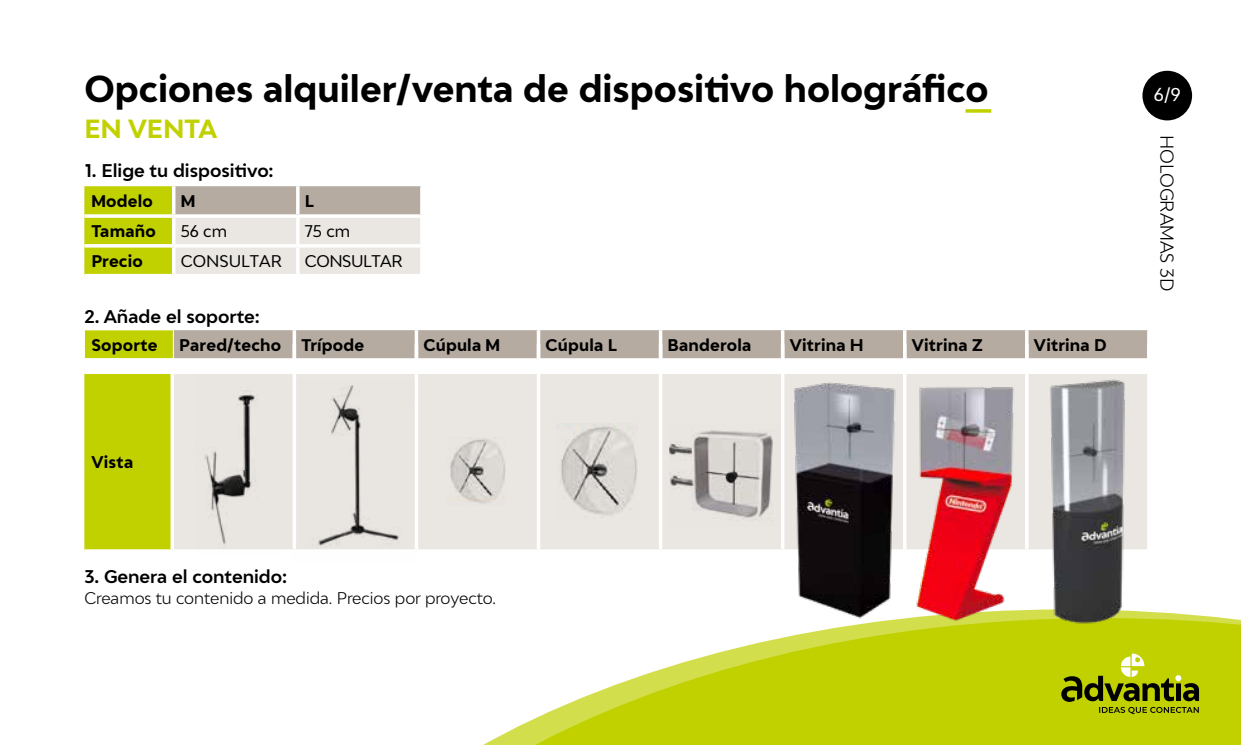
<style>
.page{position:relative;width:1241px;height:745px;background:#fff}
.page>*{position:absolute;margin:0;border:0;box-sizing:border-box;transform-origin:0 0}
.t1{font:700 35px "Adlinnaka";color:#000}
.t2{font:700 24.5px "Adlinnaka";color:#c1d100}
.t3{font:600 17.5px "Adlinnaka";color:#000}
.t4{font:300 17.5px "Adlinnaka";color:#000}
.t5{font:17.5px "Adlinnaka";color:#fff}
.t6{font:700 15.75px "Adlinnaka";letter-spacing:.01em;color:#000}
.t7{font:300 15.75px "Adlinnaka";color:#000}
.t8{font:15.75px "Adlinnaka";color:#000}
.t9{font:15.75px "Adlinnaka";letter-spacing:-.025em;color:#000}
</style>
<div class="page">
<svg style="left:485px;top:617px;width:755px;height:127px;fill:#c1d100"></svg>
<svg style="left:1061px;top:653px;width:137px;height:60px"></svg>
<div style="left:84px;top:374px;width:86px;height:175px;background:#c1d100"></div>
<div style="left:174px;top:374px;width:837px;height:175px;background:#eae6e2"></div>
<svg style="left:170px;top:374px;width:1px;height:175px"></svg>
<svg style="left:292px;top:374px;width:4px;height:6px"></svg>
<hr style="left:414px;top:374px;width:4px;height:175px;background:#fff">
<svg style="left:536px;top:374px;width:4px;height:175px"></svg>
<svg style="left:658px;top:374px;width:4px;height:175px"></svg>
<div style="left:1142px;top:71px;width:49px;height:49px;background:#000;border-radius:50%"></div>
<svg style="left:965px;top:109px;width:26px;height:4px"></svg>
<svg style="left:84px;top:186px;width:336px;height:88px"></svg>
<svg style="left:84px;top:214px;width:90px;height:4px"></svg>
<hr style="left:84px;top:244px;width:90px;height:3px;background:#fff">
<svg style="left:174px;top:214px;width:124px;height:4px"></svg>
<svg style="left:298px;top:214px;width:124px;height:4px"></svg>
<hr style="left:174px;top:244px;width:124px;height:3px;background:#fff">
<hr style="left:298px;top:244px;width:125px;height:3px;background:#fff">
<hr style="left:172px;top:186px;width:3px;height:28px;background:#fff">
<hr style="left:296px;top:186px;width:3px;height:28px;background:#fff">
<hr style="left:172px;top:218px;width:3px;height:26px;background:#fff">
<hr style="left:296px;top:218px;width:3px;height:26px;background:#fff">
<hr style="left:172px;top:247px;width:3px;height:27px;background:#fff">
<hr style="left:296px;top:247px;width:3px;height:27px;background:#fff">
<img style="left:290px;top:380px;width:125px;height:170px">
<img style="left:447px;top:436px;width:58px;height:68px">
<img style="left:556px;top:423px;width:81px;height:95px">
<img style="left:669px;top:424px;width:104px;height:102px">
<img style="left:194px;top:374px;width:93px;height:175px">
<img style="left:773px;top:374px;width:139px;height:247px">
<img style="left:1011px;top:374px;width:144px;height:252px">
<svg style="left:85px;top:330px;width:1063px;height:29px"></svg>
<img style="left:875px;top:380px;width:179px;height:241px">
<h1 class="t1" style="left:84px;top:66px;width:905px">Opciones alquiler/venta de dispositivo holográfico</h1>
<h2 class="t2" style="left:84px;top:113px;width:134px">EN VENTA</h2>
<p class="t3" style="left:84px;top:159px;width:191px">1. Elige tu dispositivo:</p>
<p class="t6" style="left:91px;top:191px;width:63px">Modelo</p>
<p class="t6" style="left:181px;top:191px;width:16px">M</p>
<p class="t6" style="left:305px;top:191px;width:11px">L</p>
<p class="t6" style="left:91px;top:221px;width:66px">Tamaño</p>
<p class="t8" style="left:181px;top:221px;width:48px">56 cm</p>
<p class="t8" style="left:305px;top:221px;width:47px">75 cm</p>
<p class="t6" style="left:91px;top:250px;width:53px">Precio</p>
<p class="t8" style="left:181px;top:250px;width:103px">CONSULTAR</p>
<p class="t9" style="left:305px;top:250px;width:99px">CONSULTAR</p>
<p class="t3" style="left:84px;top:304px;width:177px">2. Añade el soporte:</p>
<p class="t6" style="left:91px;top:335px;width:68px">Soporte</p>
<p class="t6" style="left:179px;top:335px;width:103px">Pared/techo</p>
<p class="t6" style="left:301px;top:335px;width:64px">Trípode</p>
<p class="t6" style="left:91px;top:451px;width:43px">Vista</p>
<p class="t6" style="left:423px;top:335px;width:78px">Cúpula M</p>
<p class="t6" style="left:545px;top:335px;width:73px">Cúpula L</p>
<p class="t6" style="left:667px;top:335px;width:85px">Banderola</p>
<p class="t6" style="left:789px;top:335px;width:76px">Vitrina H</p>
<p class="t6" style="left:911px;top:335px;width:72px">Vitrina Z</p>
<p class="t6" style="left:1033px;top:335px;width:74px">Vitrina D</p>
<p class="t3" style="left:84px;top:564px;width:204px">3. Genera el contenido:</p>
<p class="t7" style="left:84px;top:587px;width:413px">Creamos tu contenido a medida. Precios por proyecto.</p>
<p class="t5" style="left:1153px;top:83px;width:29px">6/9</p>
<p class="t4" style="left:1178px;top:135px;width:158px;rotate:90deg">HOLOGRAMAS 3D</p>
</div>
